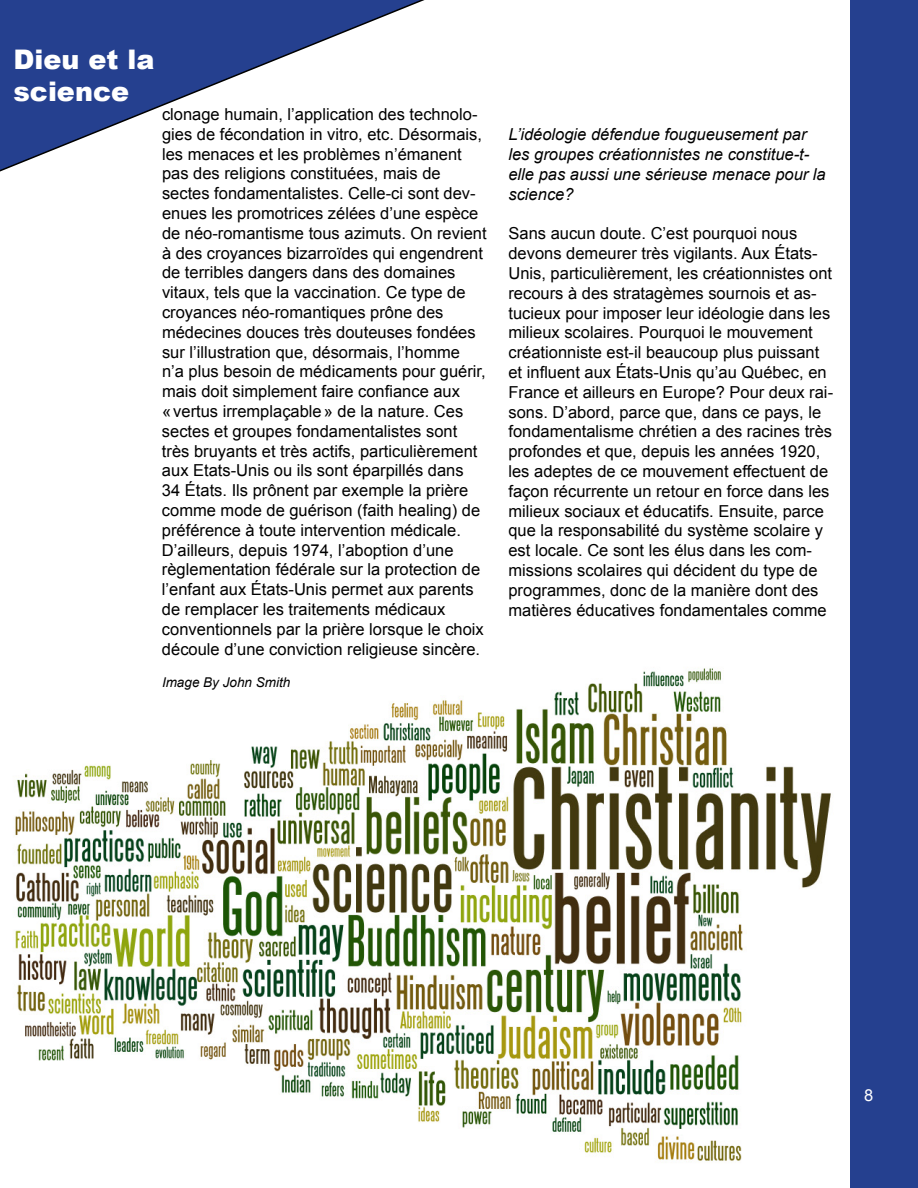
<style>
.page{position:relative;width:918px;height:1188px;background:#fff}
.page>*{position:absolute;margin:0;border:0;box-sizing:border-box;transform-origin:0 0}
.t1{font:900 27px/32.4px "Arial";color:#fff}
.t2{font:16.5px/19.8px "Arial";color:#000}
.t3{font:italic 16.5px/19.8px "Arial";color:#000}
.t4{font:16.5px "Arial";color:#fff}
.t5{font:italic 13.5px "Arial";color:#000}
</style>
<div class="page">
<img style="left:15px;top:668px;width:816px;height:493px">
<div style="left:850px;top:0;width:68px;height:1188px;background:#25408f"></div>
<svg style="left:0;top:0;width:425px;height:172px"></svg>
<h1 class="t1" style="left:14px;top:42px;width:142px">Dieu et la science</h1>
<p class="t2" style="left:162px;top:104px;width:326px">clonage humain, l’application des technolo&shy;gies de fécondation in vitro, etc. Désormais, les menaces et les problèmes n’émanent pas des religions constituées, mais de sectes fondamentalistes. Celle-ci sont dev&shy;enues les promotrices zélées d’une espèce de néo-romantisme tous azimuts. On revient à des croyances bizarroïdes qui engendrent de terribles dangers dans des domaines vitaux, tels que la vaccination. Ce type de croyances néo-romantiques prône des médecines douces très douteuses fondées sur l’illustration que, désormais, l’homme<br>n’a plus besoin de médicaments pour guérir, mais doit simplement faire confiance aux «vertus irremplaçable» de la nature. Ces sectes et groupes fondamentalistes sont très bruyants et très actifs, particulièrement aux Etats-Unis ou ils sont éparpillés dans<br>34 États. Ils prônent par exemple la prière comme mode de guérison (faith healing) de préférence à toute intervention médicale.<br>D’ailleurs, depuis 1974, l’aboption d’une règlementation fédérale sur la protection de l’enfant aux États-Unis permet aux parents de remplacer les traitements médicaux conventionnels par la prière lorsque le choix découle d’une conviction religieuse sincère.</p>
<p class="t5" style="left:162px;top:674px;width:130px">Image By John Smith</p>
<p class="t3" style="left:508px;top:125px;width:319px">L’idéologie défendue fougueusement par les groupes créationnistes ne constitue-t&shy;elle pas aussi une sérieuse menace pour la science?</p>
<p class="t2" style="left:508px;top:224px;width:326px">Sans aucun doute. C’est pourquoi nous devons demeurer très vigilants. Aux États-Unis, particulièrement, les créationnistes ont recours à des stratagèmes sournois et as&shy;tucieux pour imposer leur idéologie dans les milieux scolaires. Pourquoi le mouvement créationniste est-il beaucoup plus puissant et influent aux États-Unis qu’au Québec, en France et ailleurs en Europe? Pour deux rai&shy;sons. D’abord, parce que, dans ce pays, le fondamentalisme chrétien a des racines très profondes et que, depuis les années 1920, les adeptes de ce mouvement effectuent de façon récurrente un retour en force dans les milieux sociaux et éducatifs. Ensuite, parce que la responsabilité du système scolaire y est locale. Ce sont les élus dans les com&shy;missions scolaires qui décident du type de programmes, donc de la manière dont des matières éducatives fondamentales comme</p>
<p class="t4" style="left:864px;top:1084px;width:11px">8</p>
</div>
